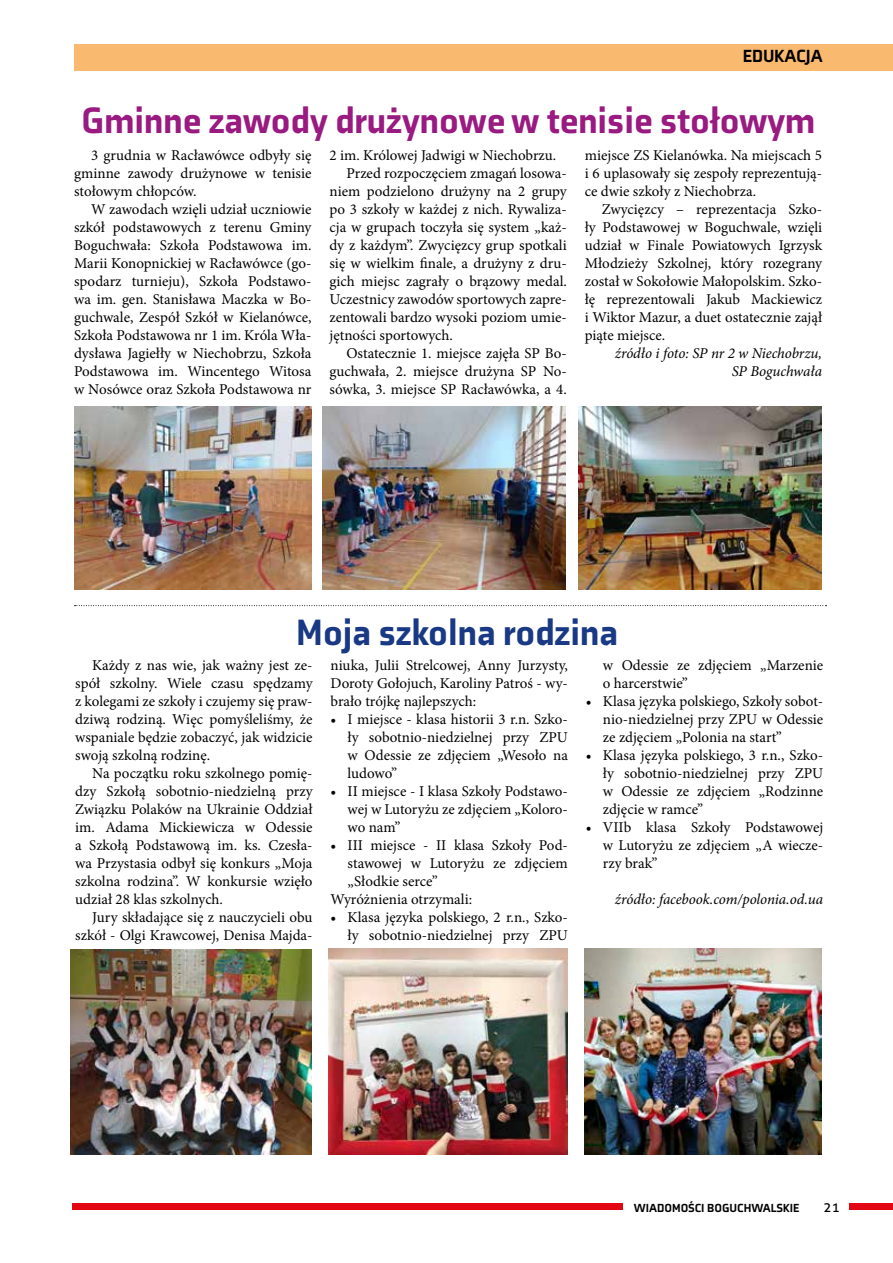
<style>
.page{position:relative;width:893px;height:1263px;background:#fff}
.page>*{position:absolute;margin:0;border:0;box-sizing:border-box;transform-origin:0 0}
.t1{font:900 37.5px "Axia";color:#991a81}
.t2{font:900 37.5px "Axia";color:#193985}
.t3{font:900 18px "Axia";color:#000}
.t4{font:15px/18px "Minion Pro";color:#000;text-align:justify}
.t5{font:italic 15px/18px "Minion Pro";letter-spacing:-.005em;color:#000;text-align:right}
.t6{font:13.5px "Aller";color:#000}
.t7{font:900 12px "Axia";color:#000}
</style>
<div class="page">
<div style="left:72px;top:1204px;width:551px;height:6px;background:#e30613"></div>
<div style="left:850px;top:1204px;width:43px;height:6px;background:#e30613"></div>
<div style="left:74px;top:44px;width:819px;height:27px;background:#f9ba70"></div>
<img style="left:74px;top:407px;width:237px;height:182px">
<img style="left:322px;top:407px;width:243px;height:182px">
<img style="left:578px;top:407px;width:244px;height:182px">
<svg style="left:75px;top:605px;width:751px;height:1px"></svg>
<img style="left:585px;top:948px;width:237px;height:206px">
<img style="left:71px;top:950px;width:240px;height:204px">
<img style="left:329px;top:948px;width:239px;height:206px">
<p class="t3" style="left:743px;top:45px;width:81px">EDUKACJA</p>
<h1 class="t1" style="left:81px;top:97px;width:735px">Gminne zawody drużynowe w tenisie stołowym</h1>
<p class="t4" style="left:74px;top:146px;width:239px;text-indent:17px">3 grudnia w Racławówce odbyły się gminne zawody drużynowe w tenisie stołowym chłopców.</p>
<p class="t4" style="left:74px;top:200px;width:239px;text-indent:17px">W zawodach wzięli udział uczniowie szkół podstawowych z terenu Gminy Boguchwała: Szkoła Podstawowa im.<br>Marii Konopnickiej w Racławówce (go&shy;spodarz turnieju), Szkoła Podstawo&shy;wa im. gen. Stanisława Maczka w Bo&shy;guchwale, Zespół Szkół w Kielanówce, Szkoła Podstawowa nr 1 im. Króla Wła&shy;dysława Jagiełły w Niechobrzu, Szkoła Podstawowa im. Wincentego Witosa w Nosówce oraz Szkoła Podstawowa nr</p>
<p class="t4" style="left:585px;top:146px;width:239px">miejsce ZS Kielanówka. Na miejscach 5 i 6 uplasowały się zespoły reprezentują&shy;ce dwie szkoły z Niechobrza.</p>
<p class="t4" style="left:585px;top:200px;width:239px;text-indent:17px">Zwycięzcy – reprezentacja Szko&shy;ły Podstawowej w Boguchwale, wzięli udział w Finale Powiatowych Igrzysk Młodzieży Szkolnej, który rozegrany został w Sokołowie Małopolskim. Szko&shy;łę reprezentowali Jakub Mackiewicz i Wiktor Mazur, a duet ostatecznie zajął piąte miejsce.</p>
<p class="t5" style="left:615px;top:344px;width:209px">źródło i foto: SP nr 2 w Niechobrzu,<br>SP Boguchwała</p>
<p class="t4" style="left:329px;top:146px;width:228px">2 im. Królowej Jadwigi w Niechobrzu.</p>
<p class="t4" style="left:346px;top:164px;width:222px">Przed rozpoczęciem zmagań losowa-</p>
<p class="t4" style="left:329px;top:182px;width:239px">niem podzielono drużyny na 2 grupy</p>
<p class="t4" style="left:329px;top:200px;width:239px">po 3 szkoły w każdej z nich. Rywaliza-</p>
<p class="t4" style="left:329px;top:218px;width:239px">cja w grupach toczyła się system „każ-</p>
<p class="t4" style="left:329px;top:236px;width:239px">dy z każdym”. Zwycięzcy grup spotkali</p>
<p class="t4" style="left:329px;top:254px;width:239px">się w wielkim finale, a drużyny z dru-</p>
<p class="t4" style="left:329px;top:272px;width:239px">gich miejsc zagrały o brązowy medal.</p>
<p class="t4" style="left:329px;top:290px;width:239px">Uczestnicy zawodów sportowych zapre-</p>
<p class="t4" style="left:329px;top:308px;width:239px">zentowali bardzo wysoki poziom umie-</p>
<p class="t4" style="left:329px;top:326px;width:125px">jętności sportowych.</p>
<p class="t4" style="left:346px;top:344px;width:222px">Ostatecznie 1. miejsce zajęła SP Bo-</p>
<p class="t4" style="left:329px;top:362px;width:239px">guchwała, 2. miejsce drużyna SP No-</p>
<p class="t4" style="left:329px;top:380px;width:239px">sówka, 3. miejsce SP Racławówka, a 4.</p>
<h1 class="t2" style="left:296px;top:609px;width:323px">Moja szkolna rodzina</h1>
<p class="t4" style="left:75px;top:656px;width:239px;text-indent:17px">Każdy z nas wie, jak ważny jest ze&shy;spół szkolny. Wiele czasu spędzamy z kolegami ze szkoły i czujemy się praw&shy;dziwą rodziną. Więc pomyśleliśmy, że wspaniale będzie zobaczyć, jak widzicie swoją szkolną rodzinę.</p>
<p class="t4" style="left:75px;top:764px;width:239px;text-indent:17px">Na początku roku szkolnego pomię&shy;dzy Szkołą sobotnio-niedzielną przy Związku Polaków na Ukrainie Oddział im. Adama Mickiewicza w Odessie a Szkołą Podstawową im. ks. Czesła&shy;wa Przystasia odbył się konkurs „Moja szkolna rodzina”. W konkursie wzięło udział 28 klas szkolnych.</p>
<p class="t4" style="left:75px;top:908px;width:239px;text-align:right">Jury składające się z nauczycieli obu szkół - Olgi Krawcowej, Denisa Majda-</p>
<p class="t4" style="left:331px;top:656px;width:239px">niuka, Julii Strelcowej, Anny Jurzysty, Doroty Gołojuch, Karoliny Patroś - wy&shy;brało trójkę najlepszych:</p>
<p class="t4" style="left:348px;top:710px;width:222px;text-indent:-17px">• I miejsce - klasa historii 3 r.n. Szko&shy;ły sobotnio-niedzielnej przy ZPU w Odessie ze zdjęciem „Wesoło na ludowo”</p>
<p class="t4" style="left:348px;top:782px;width:222px;text-indent:-17px">• II miejsce - I klasa Szkoły Podstawo&shy;wej w Lutoryżu ze zdjęciem „Koloro&shy;wo nam”</p>
<p class="t4" style="left:331px;top:836px;width:239px">• III miejsce - II klasa Szkoły Pod-</p>
<p class="t4" style="left:348px;top:854px;width:222px">stawowej w Lutoryżu ze zdjęciem</p>
<p class="t4" style="left:348px;top:872px;width:92px">„Słodkie serce”</p>
<p class="t4" style="left:331px;top:890px;width:143px">Wyróżnienia otrzymali:</p>
<p class="t4" style="left:331px;top:908px;width:239px;text-align:right">• Klasa języka polskiego, 2 r.n., Szko&shy;ły sobotnio-niedzielnej przy ZPU</p>
<p class="t4" style="left:603px;top:656px;width:222px">w Odessie ze zdjęciem „Marzenie o harcerstwie”</p>
<p class="t4" style="left:603px;top:692px;width:222px;text-indent:-17px">• Klasa języka polskiego, Szkoły sobot&shy;nio-niedzielnej przy ZPU w Odessie ze zdjęciem „Polonia na start”</p>
<p class="t4" style="left:603px;top:746px;width:222px;text-indent:-17px">• Klasa języka polskiego, 3 r.n., Szko&shy;ły sobotnio-niedzielnej przy ZPU w Odessie ze zdjęciem „Rodzinne zdjęcie w ramce”</p>
<p class="t4" style="left:603px;top:818px;width:222px;text-indent:-17px">• VIIb klasa Szkoły Podstawowej w Lutoryżu ze zdjęciem „A wiecze&shy;rzy brak”</p>
<p class="t5" style="left:615px;top:890px;width:210px">źródło: facebook.com/polonia.od.ua</p>
<p class="t7" style="left:634px;top:1200px;width:167px">WIADOMOŚCI BOGUCHWALSKIE</p>
<p class="t6" style="left:823px;top:1199px;width:18px">21</p>
</div>
